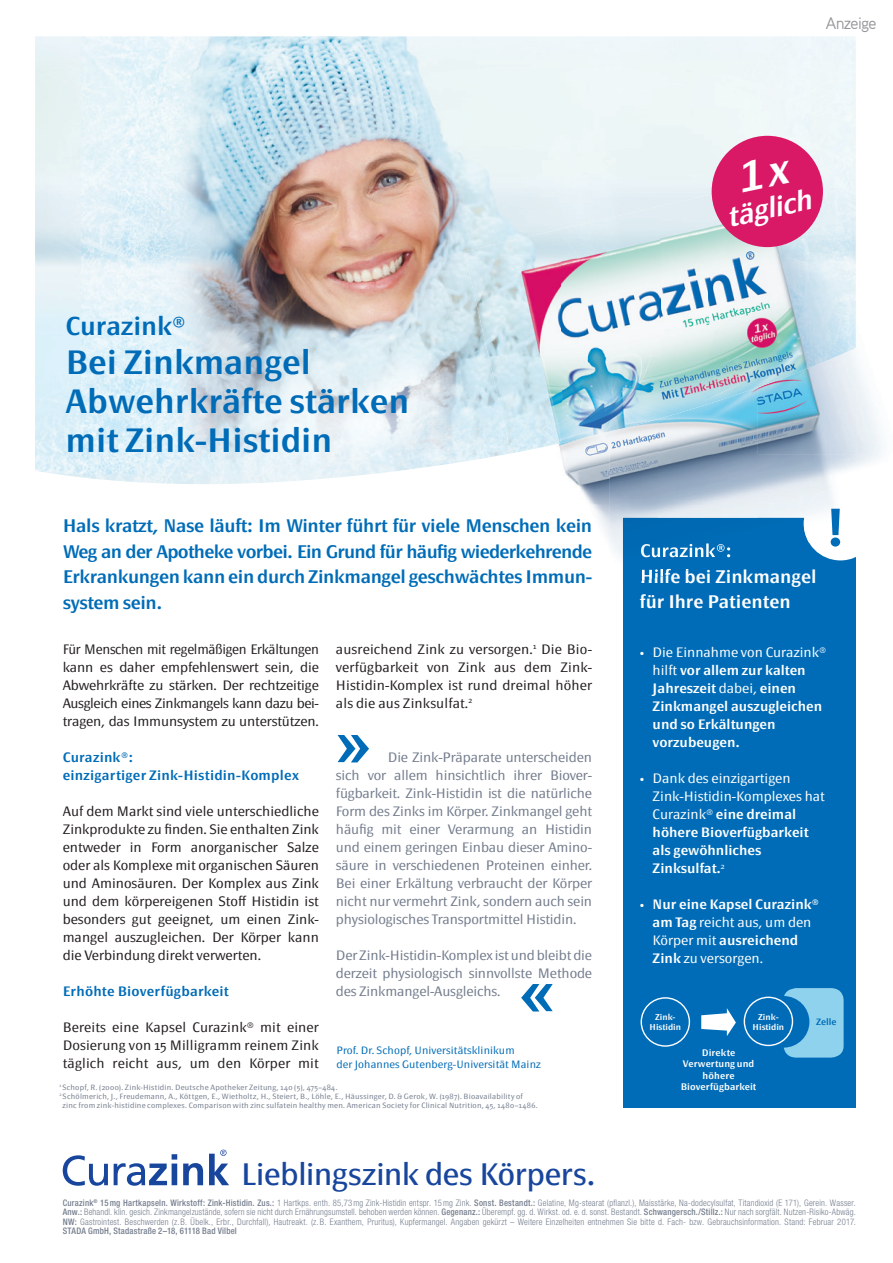
<style>
.page{position:relative;width:893px;height:1263px;background:#fff}
.page>*{position:absolute;margin:0;border:0;box-sizing:border-box;transform-origin:0 0}
.t1{font:80.85px "Page Sans OT";color:#006cb7}
.t2{font:600 52.5px "Page Sans OT";color:#006cb7}
.t3{font:600 33.3px/39px "Page Sans OT";color:#006cb7}
.t4{font:30.75px "Page Sans OT";letter-spacing:-.015em;color:#18469d}
.t5{font:italic 600 27.75px "Page Sans OT";color:#fff}
.t6{font:600 25.5px "Page Sans OT";color:#006cb7}
.t7{font:600 18px/25.5px "Page Sans OT";letter-spacing:-.02em;color:#006cb7;text-align:justify}
.t8{font:600 18px/25.5px "Page Sans OT";letter-spacing:.005em;color:#fff}
.t9{font:16.5px "Aaux";letter-spacing:-.04em;color:#939598}
.t10{font:300 13.5px/18px "Page Sans OT";letter-spacing:.005em;color:#231f20;text-align:justify}
.t11{font:300 13.5px/18px "Page Sans OT";letter-spacing:-.01em;color:#747d8d;text-align:justify}
.t12{font:600 13.5px/18px "Page Sans OT";color:#fff}
.t13{font:300 13.5px/18px "Page Sans OT";letter-spacing:.005em;color:#231f20;text-align:justify;scale:.96 1}
.t14{font:600 13.5px/18px "Page Sans OT";letter-spacing:.015em;color:#006cb7}
.t15{font:300 10.5px/13.5px "Page Sans OT";letter-spacing:.01em;color:#006cb7}
.t16{font:600 9.45px/11.2px "Page Sans OT";letter-spacing:.01em;color:#fff;text-align:center}
.t17{font:300 condensed 9px/9.3px "Helvetica Neue LT Std";letter-spacing:.02em;color:#747d8d;text-align:justify;scale:.96 1}
.t18{font:600 9px "Page Sans OT";color:#006cb7}
.t19{font:600 8.4px/10.1px "Page Sans OT";color:#fff;text-align:center}
.t20{font:300 7.5px "Page Sans OT";letter-spacing:.03em;color:#747d8d}
.s1{font-weight:300}
.s2{font-weight:500}
</style>
<div class="page">
<div style="left:623px;top:518px;width:233px;height:590px;background:#006cb7"></div>
<div style="left:804px;top:487px;width:73px;height:73px;background:#fff;border-radius:50%"></div>
<img style="left:35px;top:36px;width:821px;height:448px">
<img style="left:591px;top:504px;width:18px;height:34px">
<img style="left:609px;top:443px;width:50px;height:119px">
<img style="left:659px;top:454px;width:197px;height:64px">
<img style="left:511px;top:443px;width:99px;height:61px">
<img style="left:659px;top:404px;width:98px;height:50px">
<img style="left:757px;top:369px;width:99px;height:85px">
<img style="left:623px;top:518px;width:186px;height:51px">
<img style="left:641px;top:543px;width:89px;height:14px">
<img style="left:642px;top:569px;width:47px;height:12px">
<img style="left:804px;top:487px;width:52px;height:55px">
<img style="left:488px;top:356px;width:74px;height:97px">
<img style="left:562px;top:356px;width:98px;height:87px">
<img style="left:660px;top:210px;width:49px;height:208px">
<img style="left:709px;top:210px;width:98px;height:194px">
<img style="left:807px;top:161px;width:49px;height:208px">
<img style="left:466px;top:259px;width:194px;height:97px">
<img style="left:464px;top:210px;width:196px;height:49px">
<div style="left:644px;top:172px;width:71px;height:38px;background:#e7f1f4"></div>
<div style="left:712px;top:136px;width:111px;height:111px;background:#d91866;border-radius:50%"></div>
<svg style="left:701px;top:1008px;width:35px;height:28px"></svg>
<svg style="left:784px;top:988px;width:60px;height:69px"></svg>
<div style="left:744px;top:997px;width:48px;height:48px;background:#006cb7;border-radius:50%"></div>
<div style="left:744px;top:997px;width:49px;height:49px;border:1px solid #fff;border-radius:50%"></div>
<div style="left:641px;top:997px;width:49px;height:50px;border:1px solid #fff;border-radius:50%"></div>
<svg style="left:63px;top:1149px;width:166px;height:37px"></svg>
<h3 class="t9" style="left:826px;top:13px;width:52px">Anzeige</h3>
<h3 class="t6" style="left:65px;top:311px;width:122px">Curazink®</h3>
<h3 class="t3" style="left:65px;top:343px;width:345px">Bei Zinkmangel<br>Abwehrkräfte stärken mit Zink-Histidin</h3>
<h3 class="t7" style="left:63px;top:513px;width:531px">Hals kratzt, Nase läuft: Im Winter führt für viele Menschen kein Weg an der Apotheke vorbei. Ein Grund für häufig wiederkehrende Erkrankungen kann ein durch Zinkmangel geschwächtes Immun&shy;system sein.</h3>
<h3 class="t13" style="left:63px;top:640px;width:268px">Für Menschen mit regelmäßigen Erkältungen kann es daher empfehlenswert sein, die Abwehrkräfte zu stärken. Der rechtzeitige Ausgleich eines Zinkmangels kann dazu bei&shy;tragen, das Immunsystem zu unterstützen.</h3>
<h3 class="t14" style="left:63px;top:748px;width:238px">Curazink®:<br>einzigartiger Zink-Histidin-Komplex</h3>
<p class="t10" style="left:63px;top:802px;width:258px">Auf dem Markt sind viele unterschiedliche Zinkprodukte zu finden. Sie enthalten Zink entweder in Form anorganischer Salze oder als Komplexe mit organischen Säuren und Aminosäuren. Der Komplex aus Zink und dem körpereigenen Stoff Histidin ist besonders gut geeignet, um einen Zink&shy;mangel auszugleichen. Der Körper kann die Verbindung direkt verwerten.</p>
<h3 class="t14" style="left:63px;top:982px;width:168px">Erhöhte Bioverfügbarkeit</h3>
<h3 class="t10" style="left:63px;top:1018px;width:258px">Bereits eine Kapsel Curazink® mit einer Dosierung von 15 Milligramm reinem Zink täglich reicht aus, um den Körper mit</h3>
<h3 class="t10" style="left:336px;top:640px;width:258px">ausreichend Zink zu versorgen.<sup>1</sup> Die Bio&shy;verfügbarkeit von Zink aus dem Zink-Histidin-Komplex ist rund dreimal höher als die aus Zinksulfat.<sup>2</sup></h3>
<h1 class="t1" style="left:333px;top:696px;width:39px">»</h1>
<p class="t11" style="left:336px;top:748px;width:258px;text-indent:52px">Die Zink-Präparate unterscheiden sich vor allem hinsichtlich ihrer Biover&shy;fügbarkeit. Zink-Histidin ist die natürliche Form des Zinks im Körper. Zinkmangel geht häufig mit einer Verarmung an Histidin und einem geringen Einbau dieser Amino&shy;säure in verschiedenen Proteinen einher.<br>Bei einer Erkältung verbraucht der Körper nicht nur vermehrt Zink, sondern auch sein physiologisches Transportmittel Histidin.</p>
<h3 class="t11" style="left:336px;top:946px;width:258px">Der Zink-Histidin-Komplex ist und bleibt die derzeit physiologisch sinnvollste Methode des Zinkmangel-Ausgleichs.</h3>
<p class="t15" style="left:336px;top:1044px;width:206px">Prof. Dr. Schopf, Universitätsklinikum<br>der Johannes Gutenberg-Universität Mainz</p>
<p class="t20" style="left:60px;top:1083px;width:280px"><sup>1</sup> Schopf, R. (2000). Zink-Histidin. Deutsche Apotheker Zeitung, 140 (5), 475–484.</p>
<p class="t20" style="left:60px;top:1092px;width:465px"><sup>2</sup> Schölmerich, J., Freudemann, A., Köttgen, E., Wietholtz, H., Steiert, B., Löhle, E., Häussinger, D. &amp; Gerok, W. (1987). Bioavailability of</p>
<p class="t20" style="left:63px;top:1101px;width:477px">zinc from zink-histidine complexes. Comparison with zinc sulfatein healthy men. American Society for Clinical Nutrition, 45, 1480–1486.</p>
<h3 class="t4" style="left:241px;top:1156px;width:356px">Lieblingszink des Körpers.</h3>
<h3 class="t5" style="left:724px;top:201px;width:87px;rotate:-12deg">täglich</h3>
<h3 class="t8" style="left:640px;top:563px;width:178px">Hilfe bei Zinkmangel für Ihre Patienten</h3>
<h2 class="t2" style="left:824px;top:496px;width:24px">!</h2>
<h3 class="t12" style="left:653px;top:644px;width:175px;text-indent:-13px"><span class="s1">• Die Einnahme von Curazink® hilft</span> vor allem zur kalten<br>Jahreszeit <span class="s1">dabei,</span> einen<br>Zinkmangel auszugleichen und so Erkältungen vorzubeugen.</h3>
<h3 class="t12" style="left:653px;top:770px;width:174px;text-indent:-13px"><span class="s1">• Dank des einzigartigen<br>Zink-Histidin-Komplexes hat<br>Curazink®</span> eine dreimal höhere Bioverfügbarkeit als gewöhnliches<br>Zinksulfat.<sup>2</sup></h3>
<h3 class="t12" style="left:653px;top:896px;width:168px;text-indent:-13px"><span class="s1">•</span> Nur eine Kapsel Curazink® am Tag <span class="s1">reicht aus, um den<br>Körper mit</span> ausreichend<br>Zink <span class="s1">zu versorgen.</span></h3>
<p class="t19" style="left:649px;top:1012px;width:33px">Zink-<br>Histidin</p>
<p class="t19" style="left:753px;top:1011px;width:33px">Zink-<br>Histidin</p>
<p class="t16" style="left:681px;top:1047px;width:77px">Direkte<br>Verwertung und höhere<br>Bioverfügbarkeit</p>
<p class="t18" style="left:816px;top:1016px;width:22px">Zelle</p>
<p class="t17" style="left:63px;top:1198px;width:828px"><span class="s2">Curazink</span><sup>®</sup> <span class="s2">15 mg Hartkapseln. Wirkstoff: Zink-Histidin. Zus.:</span> 1 Hartkps. enth. 85,73 mg Zink-Histidin entspr. 15 mg Zink. <span class="s2">Sonst. Bestandt.:</span> Gelatine, Mg-stearat (pflanzl.), Maisstärke, Na-dodecylsulfat, Titandioxid (E 171), Gerein. Wasser.<br><span class="s2">Anw.:</span> Behandl. klin. gesich. Zinkmangelzustände, sofern sie nicht durch Ernährungsumstell. behoben werden können. <span class="s2">Gegenanz.:</span> Überempf. gg. d. Wirkst. od. e. d. sonst. Bestandt. <span class="s2">Schwangersch./Stillz.:</span> Nur nach sorgfält. Nutzen-Risiko-Abwäg.<br><span class="s2">NW:</span> Gastrointest. Beschwerden (z. B. Übelk., Erbr., Durchfall), Hautreakt. (z. B. Exanthem, Pruritus), Kupfermangel. Angaben gekürzt – Weitere Einzelheiten entnehmen Sie bitte d. Fach- bzw. Gebrauchsinformation. Stand: Februar 2017.<br><span class="s2">STADA GmbH, Stadastraße 2–18, 61118 Bad Vilbel</span></p>
</div>
